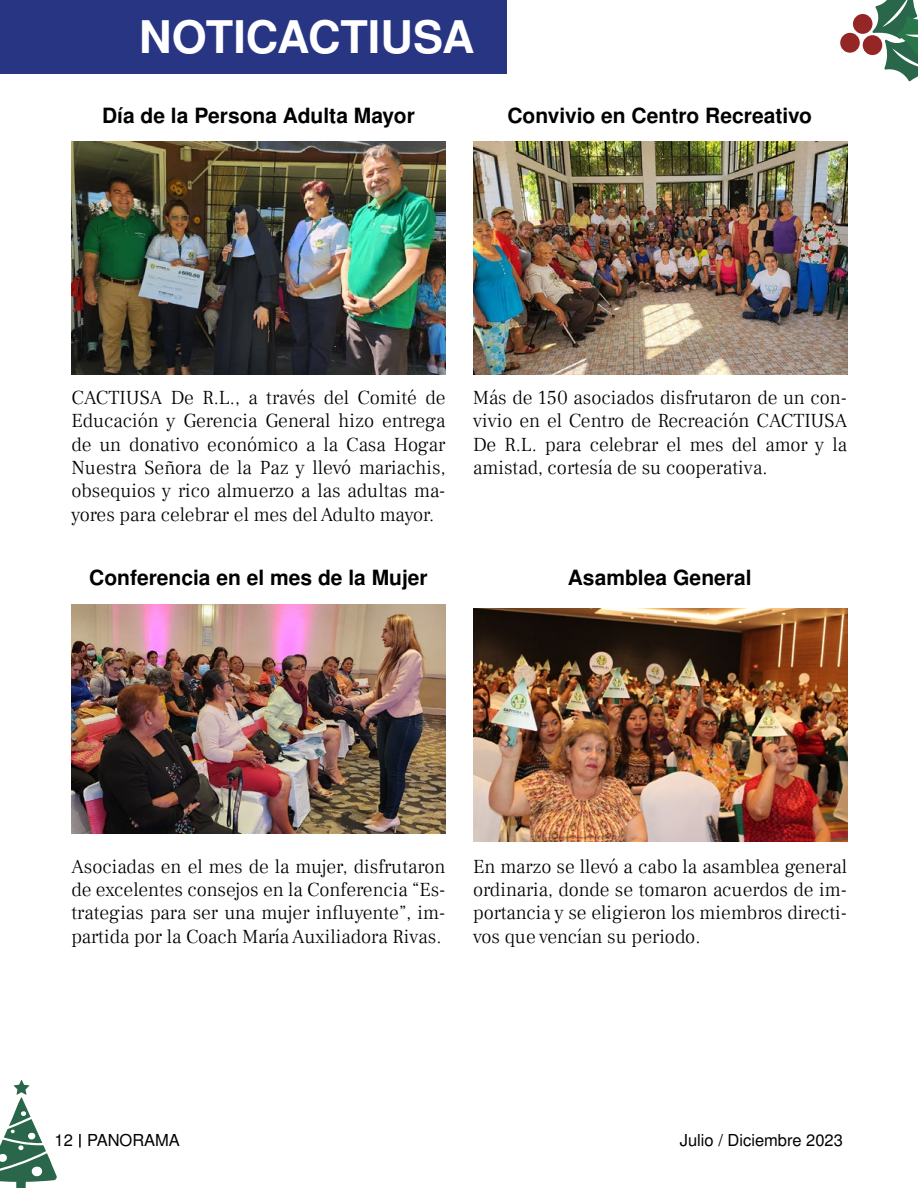
<style>
.page{position:relative;width:918px;height:1188px;background:#fff}
.page>*{position:absolute;margin:0;border:0;box-sizing:border-box;transform-origin:0 0}
.t1{font:700 45px "Nimbus San L";color:#fff}
.t2{font:700 21px "Nimbus San L";color:#000}
.t3{font:300 19.5px/23.4px "Frank Ruhl Libre";color:#000;text-align:justify}
.t4{font:16.5px "Nimbus San L";color:#000}
</style>
<div class="page">
<svg style="left:79px;top:1134px;width:2px;height:14px"></svg>
<svg style="left:0;top:1080px;width:57px;height:108px"></svg>
<div style="left:0;top:0;width:507px;height:73px;background:#283583"></div>
<img style="left:71px;top:142px;width:375px;height:232px">
<img style="left:71px;top:605px;width:375px;height:228px">
<img style="left:473px;top:142px;width:374px;height:232px">
<img style="left:473px;top:609px;width:374px;height:232px">
<div style="left:853px;top:14px;width:19px;height:20px;background:#942626;border-radius:50%"></div>
<div style="left:840px;top:33px;width:20px;height:20px;background:#942626;border-radius:50%"></div>
<div style="left:863px;top:35px;width:19px;height:20px;background:#942626;border-radius:50%"></div>
<svg style="left:872px;top:0;width:46px;height:81px"></svg>
<h1 class="t1" style="left:139px;top:5px;width:337px">NOTICACTIUSA</h1>
<p class="t2" style="left:102px;top:100px;width:314px">Día de la Persona Adulta Mayor</p>
<p class="t2" style="left:507px;top:100px;width:306px">Convivio en Centro Recreativo</p>
<p class="t3" style="left:71px;top:386px;width:376px">CACTIUSA De R.L., a través del Comité de Educación y Gerencia General hizo entrega de un donativo económico a la Casa Hogar Nuestra Señora de la Paz y llevó mariachis, obsequios y rico almuerzo a las adultas ma&shy;yores para celebrar el mes del Adulto mayor.</p>
<p class="t2" style="left:89px;top:563px;width:340px">Conferencia en el mes de la Mujer</p>
<p class="t3" style="left:473px;top:386px;width:376px">Más de 150 asociados disfrutaron de un con&shy;vivio en el Centro de Recreación CACTIUSA De R.L. para celebrar el mes del amor y la amistad, cortesía de su cooperativa.</p>
<p class="t2" style="left:568px;top:563px;width:185px">Asamblea General</p>
<p class="t3" style="left:71px;top:855px;width:376px">Asociadas en el mes de la mujer, disfrutaron de excelentes consejos en la Conferencia “Es&shy;trategias para ser una mujer influyente”, im&shy;partida por la Coach María Auxiliadora Rivas.</p>
<p class="t3" style="left:473px;top:855px;width:376px">En marzo se llevó a cabo la asamblea general ordinaria, donde se tomaron acuerdos de im&shy;portancia y se eligieron los miembros directi&shy;vos que vencían su periodo.</p>
<p class="t4" style="left:55px;top:1128px;width:127px">12 PANORAMA</p>
<p class="t4" style="left:680px;top:1128px;width:165px">Julio / Diciembre 2023</p>
</div>
